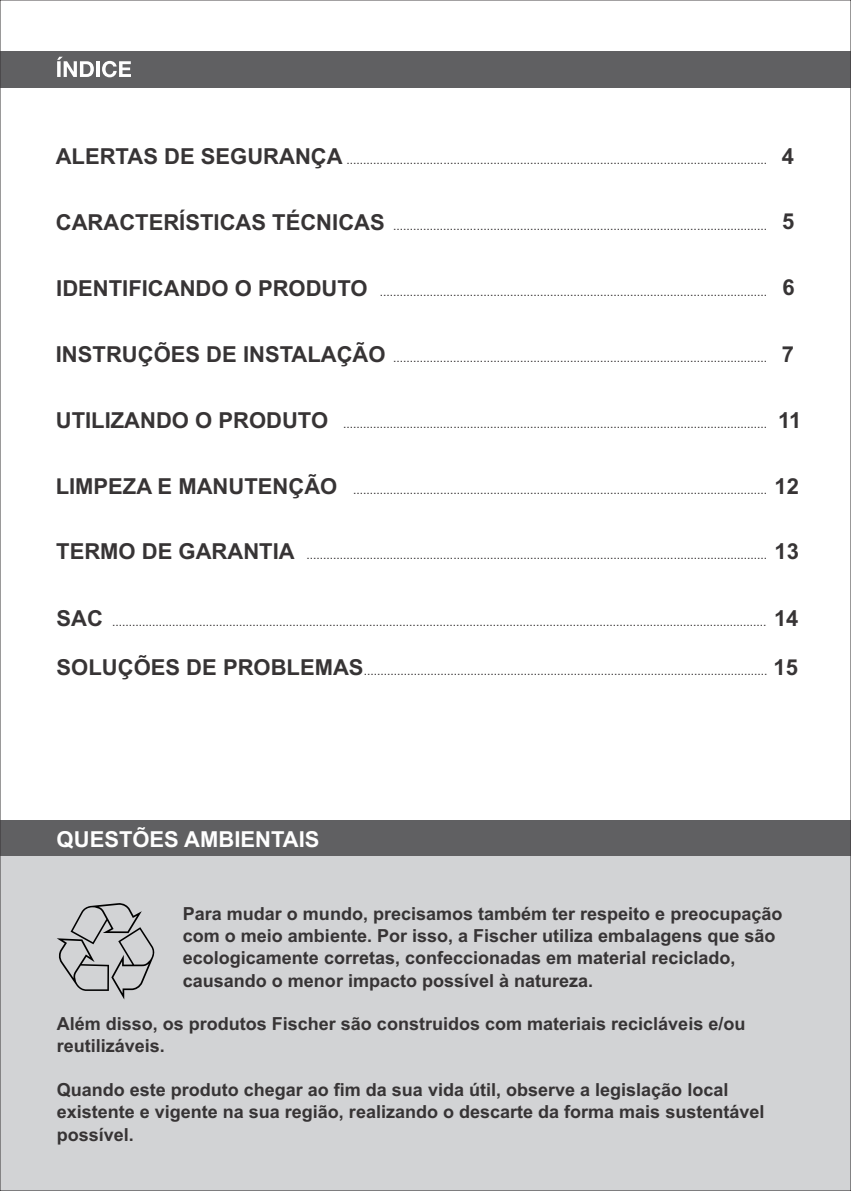
<style>
.page{position:relative;width:851px;height:1191px;background:#fff}
.page>*{position:absolute;margin:0;border:0;box-sizing:border-box;transform-origin:0 0}
.t1{font:700 22px "Arial";color:#373435}
.t2{font:700 22px "Arial";color:#fefefe}
.t3{font:700 18px/22.2px "Arial";color:#373435}
.t4{font:12px "Arial";color:#373435}
.s1{font-weight:700;font-size:22px}
</style>
<div class="page">
<div style="left:0;top:51px;width:850px;height:36px;background:#606062"></div>
<svg style="left:57px;top:57px;width:37px;height:20px"></svg>
<hr style="left:96px;top:61px;width:4px;height:16px;background:#fefefe">
<svg style="left:102px;top:61px;width:29px;height:16px"></svg>
<div style="left:0;top:821px;width:850px;height:36px;background:#606062"></div>
<div style="left:0;top:857px;width:850px;height:334px;background:#d2d3d5"></div>
<svg style="left:57px;top:903px;width:98px;height:96px"></svg>
<h1 class="t1" style="left:56px;top:148px;width:288px">ALERTAS DE SEGURANÇA</h1>
<p class="t4" style="left:346px;top:155px;width:422px">..............................................................................................................................</p>
<h1 class="t1" style="left:781px;top:147px;width:14px">4</h1>
<h1 class="t1" style="left:56px;top:214px;width:330px">CARACTERÍSTICAS TÉCNICAS</h1>
<p class="t4" style="left:393px;top:221px;width:375px">................................................................................................................</p>
<h1 class="t1" style="left:781px;top:213px;width:14px">5</h1>
<h1 class="t1" style="left:56px;top:280px;width:313px">IDENTIFICANDO O PRODUTO</h1>
<p class="t4" style="left:380px;top:287px;width:388px">....................................................................................................................</p>
<h1 class="t1" style="left:782px;top:279px;width:14px">6</h1>
<h1 class="t1" style="left:56px;top:346px;width:331px">INSTRUÇÕES DE INSTALAÇÃO</h1>
<p class="t4" style="left:393px;top:353px;width:375px">................................................................................................................</p>
<h1 class="t1" style="left:781px;top:346px;width:14px">7</h1>
<h1 class="t1" style="left:56px;top:412px;width:274px">UTILIZANDO O PRODUTO</h1>
<p class="t4" style="left:343px;top:419px;width:425px">...............................................................................................................................</p>
<h1 class="t1" style="left:778px;top:412px;width:25px">11</h1>
<h1 class="t1" style="left:56px;top:478px;width:283px">LIMPEZA E MANUTENÇÃO</h1>
<p class="t4" style="left:353px;top:485px;width:415px">............................................................................................................................</p>
<h1 class="t1" style="left:774px;top:478px;width:26px">12</h1>
<h1 class="t1" style="left:56px;top:543px;width:240px">TERMO DE GARANTIA</h1>
<p class="t4" style="left:306px;top:551px;width:462px">..........................................................................................................................................</p>
<h1 class="t1" style="left:774px;top:543px;width:26px">13</h1>
<h1 class="t1" style="left:774px;top:609px;width:26px">14</h1>
<h1 class="t1" style="left:57px;top:610px;width:48px">SAC</h1>
<p class="t4" style="left:57px;top:666px;width:742px"><span class="s1">SOLUÇÕES DE PROBLEMAS</span>......................................................................................................................... <span class="s1">15</span></p>
<p class="t4" style="left:112px;top:617px;width:655px">....................................................................................................................................................................................................</p>
<h1 class="t2" style="left:57px;top:830px;width:264px">QUESTÕES AMBIENTAIS</h1>
<p class="t3" style="left:183px;top:904px;width:601px">Para mudar o mundo, precisamos também ter respeito e preocupação com o meio ambiente. Por isso, a Fischer utiliza embalagens que são ecologicamente corretas, confeccionadas em material reciclado, causando o menor impacto possível à natureza.</p>
<h2 class="t3" style="left:57px;top:1014px;width:690px">Além disso, os produtos Fischer são construidos com materiais recicláveis e/ou reutilizáveis.</h2>
<h2 class="t3" style="left:57px;top:1080px;width:709px">Quando este produto chegar ao fim da sua vida útil, observe a legislação local existente e vigente na sua região, realizando o descarte da forma mais sustentável possível.</h2>
</div>
